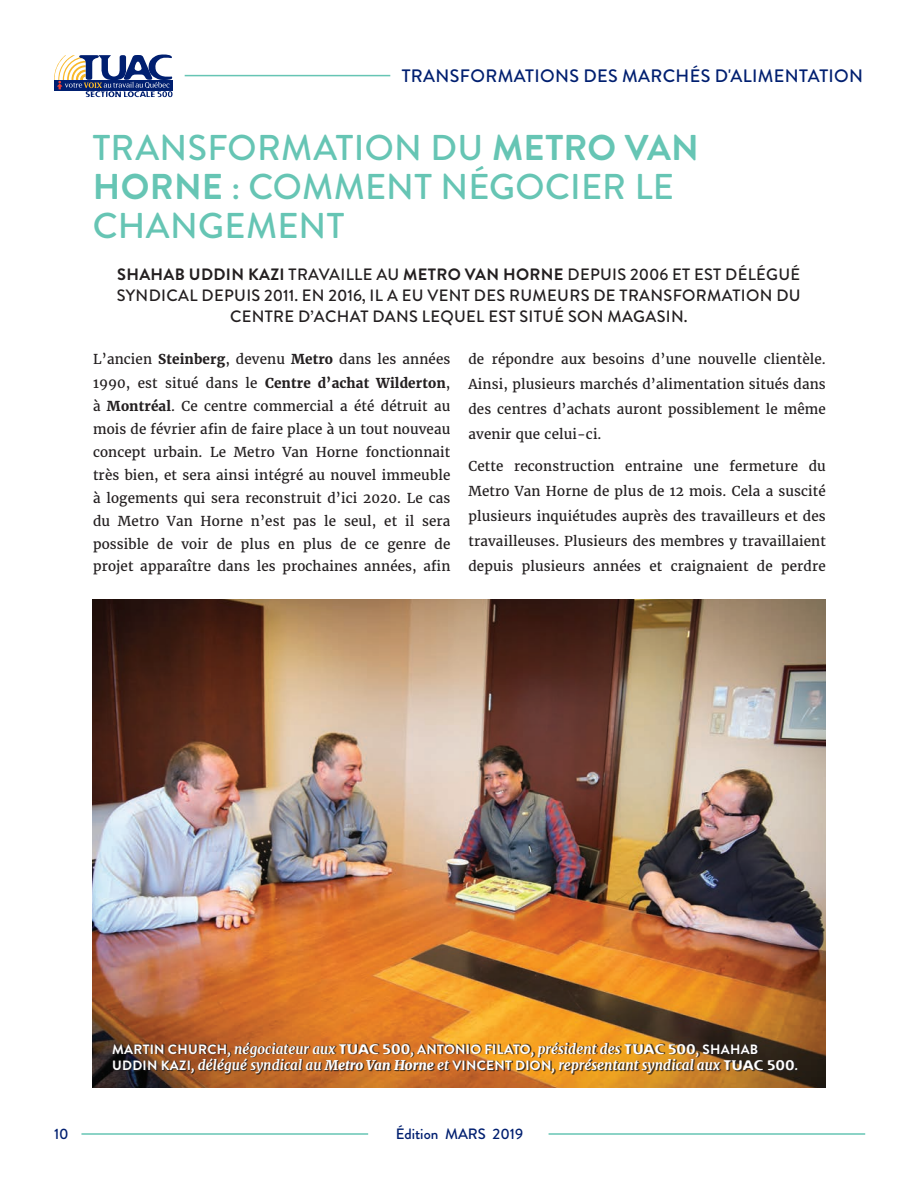
<style>
.page{position:relative;width:918px;height:1188px;background:#fff}
.page>*{position:absolute;margin:0;border:0;box-sizing:border-box;transform-origin:0 0}
.Titre_Article{font:500 35.85px/38.8px "Brandon Grotesque";letter-spacing:.005em;color:#66c5b4}
.Header_de_page{font:500 18px "Brandon Grotesque";letter-spacing:.02em;color:#001f70}
.Chapeau{font:500 16.5px/20.9px "Brandon Grotesque";letter-spacing:.02em;color:#231f20;text-align:center}
.Bas_de_page_édition{font:500 15px "Brandon Grotesque";color:#001f70}
.Numéro_en_bas_de_pag{font:500 15px "Brandon Grotesque";color:#001f70}
.Texte{font:13.5px/23px "Merriweather";letter-spacing:.01em;color:#231f20;text-align:justify}
.Légende{font:italic 700 13.5px/16.5px "Merriweather";color:#fff}
.s1{font-weight:700}
.s2{font-family:"Brandon Grotesque";font-style:normal}
.s3{font-family:"Flexure";font-weight:400;font-style:normal}
.s4{font-weight:400}
.s5{font-weight:900}
</style>
<div class="page">
<hr style="left:185px;top:75px;width:205px;height:1px;background:#66c5b4">
<svg style="left:54px;top:54px;width:119px;height:43px"></svg>
<hr style="left:549px;top:1133px;width:316px;height:2px;background:#66c5b4">
<hr style="left:81px;top:1133px;width:287px;height:2px;background:#66c5b4">
<img style="left:93px;top:600px;width:732px;height:487px">
<div style="left:113px;top:1042px;width:686px;height:33px;background:#231f20;opacity:.8"></div>
<p class="Header_de_page" style="left:402px;top:64px;width:463px">TRANSFORMATIONS DES MARCHÉS D'ALIMENTATION</p>
<p class="Titre_Article" style="left:93px;top:129px;width:608px">TRANSFORMATION DU <span class="s1">METRO VAN<br>HORNE</span> : COMMENT NÉGOCIER LE<br>CHANGEMENT</p>
<p class="Chapeau" style="left:117px;top:264px;width:686px"><span class="s1">SHAHAB UDDIN KAZI</span> TRAVAILLE AU <span class="s1">METRO VAN HORNE</span> DEPUIS 2006 ET EST DÉLÉGUÉ<br>SYNDICAL DEPUIS 2011. EN 2016, IL A EU VENT DES RUMEURS DE TRANSFORMATION DU<br>CENTRE D’ACHAT DANS LEQUEL EST SITUÉ SON MAGASIN.</p>
<p class="Texte" style="left:93px;top:348px;width:359px">L’ancien <span class="s1">Steinberg</span>, devenu <span class="s1">Metro</span> dans les années 1990, est situé dans le <span class="s1">Centre d’achat Wilderton</span>, à <span class="s1">Montréal</span>. Ce centre commercial a été détruit au mois de février afin de faire place à un tout nouveau concept urbain. Le Metro Van Horne fonctionnait très bien, et sera ainsi intégré au nouvel immeuble à logements qui sera reconstruit d’ici 2020. Le cas du Metro Van Horne n’est pas le seul, et il sera possible de voir de plus en plus de ce genre de projet apparaître dans les prochaines années, afin</p>
<p class="Texte" style="left:468px;top:347px;width:359px;line-height:25px">de répondre aux besoins d’une nouvelle clientèle.<br>Ainsi, plusieurs marchés d’alimentation situés dans des centres d’achats auront possiblement le même avenir que celui-ci.</p>
<p class="Texte" style="left:468px;top:454px;width:359px;line-height:25px">Cette reconstruction entraine une fermeture du Metro Van Horne de plus de 12 mois. Cela a suscité plusieurs inquiétudes auprès des travailleurs et des travailleuses. Plusieurs des membres y travaillaient depuis plusieurs années et craignaient de perdre</p>
<p class="Légende" style="left:112px;top:1041px;width:688px"><span class="s2">MARTIN CHURCH</span>, négociateur aux <span class="s3">TUAC 500</span>, <span class="s2">ANTONIO FILATO</span>, président des <span class="s3">TUAC 500</span><span class="s4">,</span> <span class="s2">SHAHAB<br>UDDIN KAZI</span>, délégué syndical au <span class="s5">Metro Van Horne</span> et <span class="s2">VINCENT DION</span>, représentant syndical aux <span class="s3">TUAC 500</span>.</p>
<p class="Numéro_en_bas_de_pag" style="left:54px;top:1124px;width:16px">10</p>
<p class="Bas_de_page_édition" style="left:396px;top:1123px;width:129px">Édition MARS 2019</p>
</div>
